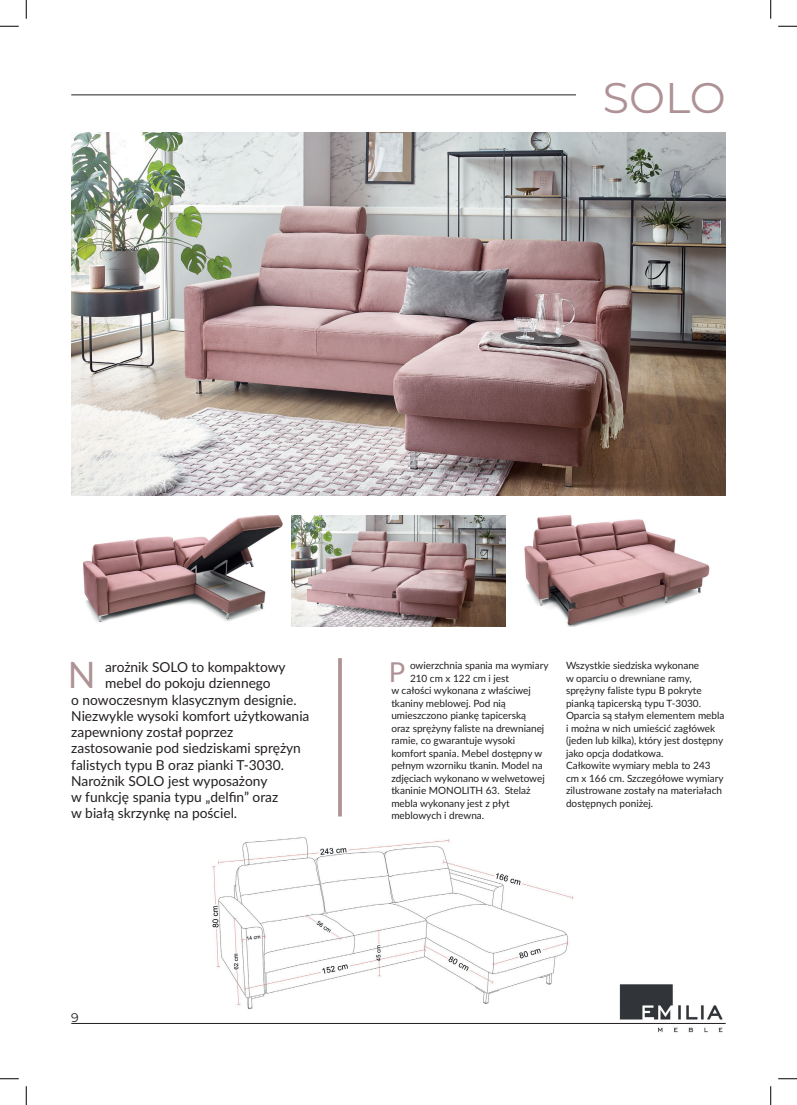
<style>
.page{position:relative;width:797px;height:1105px;background:#fff}
.page>*{position:absolute;margin:0;border:0;box-sizing:border-box;transform-origin:0 0}
.t1{font:42.88px "Montserrat";color:#ae9295}
.t2{font:36.38px "Lato";color:#ae9295}
.t3{font:27.5px "Lato";color:#ae9295}
.t4{font:13.75px "Lato";color:#231f20}
.t5{font:12.5px "Montserrat";color:#231f20}
.t6{font:10px/12.5px "Lato";color:#231f20}
</style>
<div class="page">
<img style="left:619px;top:984px;width:104px;height:49px">
<hr style="left:71px;top:1023px;width:654px;height:1px;background:#231f20">
<img style="left:83px;top:515px;width:200px;height:108px">
<img style="left:291px;top:515px;width:214px;height:112px">
<img style="left:524px;top:515px;width:186px;height:112px">
<img style="left:71px;top:133px;width:654px;height:362px">
<img style="left:212px;top:837px;width:362px;height:172px">
<hr style="left:71px;top:95px;width:505px;height:1px;background:#231f20">
<hr style="left:338px;top:658px;width:4px;height:158px;background:#b69da0">
<svg style="left:0;top:25px;width:19px;height:2px"></svg>
<svg style="left:778px;top:25px;width:19px;height:2px"></svg>
<svg style="left:0;top:1078px;width:19px;height:1px"></svg>
<svg style="left:778px;top:1078px;width:19px;height:1px"></svg>
<svg style="left:25px;top:0;width:2px;height:19px"></svg>
<svg style="left:25px;top:1086px;width:2px;height:19px"></svg>
<svg style="left:770px;top:0;width:1px;height:19px"></svg>
<svg style="left:770px;top:1086px;width:1px;height:19px"></svg>
<h1 class="t1" style="left:602px;top:68px;width:124px">SOLO</h1>
<h2 class="t2" style="left:68px;top:649px;width:29px">N</h2>
<h3 class="t4" style="left:105px;top:657px;width:182px">arożnik SOLO to kompaktowy</h3>
<h3 class="t4" style="left:105px;top:673px;width:167px">mebel do pokoju dziennego</h3>
<h3 class="t4" style="left:71px;top:690px;width:227px">o nowoczesnym klasycznym designie.</h3>
<h3 class="t4" style="left:71px;top:706px;width:240px">Niezwykle wysoki komfort użytkowania</h3>
<h3 class="t4" style="left:71px;top:722px;width:163px">zapewniony został poprzez</h3>
<h3 class="t4" style="left:71px;top:738px;width:231px">zastosowanie pod siedziskami sprężyn</h3>
<h3 class="t4" style="left:71px;top:755px;width:214px">falistych typu B oraz pianki T-3030.</h3>
<h3 class="t4" style="left:71px;top:771px;width:198px">Narożnik SOLO jest wyposażony</h3>
<h3 class="t4" style="left:71px;top:787px;width:208px">w funkcję spania typu „delfin” oraz</h3>
<h3 class="t4" style="left:71px;top:803px;width:167px">w białą skrzynkę na pościel.</h3>
<p class="t5" style="left:71px;top:1009px;width:9px">9</p>
<h3 class="t3" style="left:389px;top:652px;width:18px">P</h3>
<p class="t6" style="left:410px;top:659px;width:140px">owierzchnia spania ma wymiary</p>
<p class="t6" style="left:410px;top:671px;width:101px">210 cm x 122 cm i jest</p>
<p class="t6" style="left:391px;top:684px;width:141px">w całości wykonana z właściwej</p>
<p class="t6" style="left:391px;top:696px;width:116px">tkaniny meblowej. Pod nią</p>
<p class="t6" style="left:391px;top:709px;width:136px">umieszczono piankę tapicerską</p>
<p class="t6" style="left:391px;top:721px;width:154px">oraz sprężyny faliste na drewnianej</p>
<p class="t6" style="left:391px;top:734px;width:125px">ramie, co gwarantuje wysoki</p>
<p class="t6" style="left:391px;top:746px;width:153px">komfort spania. Mebel dostępny w</p>
<p class="t6" style="left:391px;top:759px;width:153px">pełnym wzorniku tkanin. Model na</p>
<p class="t6" style="left:391px;top:771px;width:155px">zdjęciach wykonano w welwetowej</p>
<p class="t6" style="left:391px;top:784px;width:141px">tkaninie MONOLITH 63. Stelaż</p>
<p class="t6" style="left:391px;top:796px;width:120px">mebla wykonany jest z płyt</p>
<p class="t6" style="left:391px;top:809px;width:94px">meblowych i drewna.</p>
<p class="t6" style="left:566px;top:659px;width:160px">Wszystkie siedziska wykonane<br>w oparciu o drewniane ramy, sprężyny faliste typu B pokryte pianką tapicerską typu T-3030.<br>Oparcia są stałym elementem mebla i można w nich umieścić zagłówek (jeden lub kilka), który jest dostępny jako opcja dodatkowa.<br>Całkowite wymiary mebla to 243 cm x 166 cm. Szczegółowe wymiary zilustrowane zostały na materiałach dostępnych poniżej.</p>
</div>
